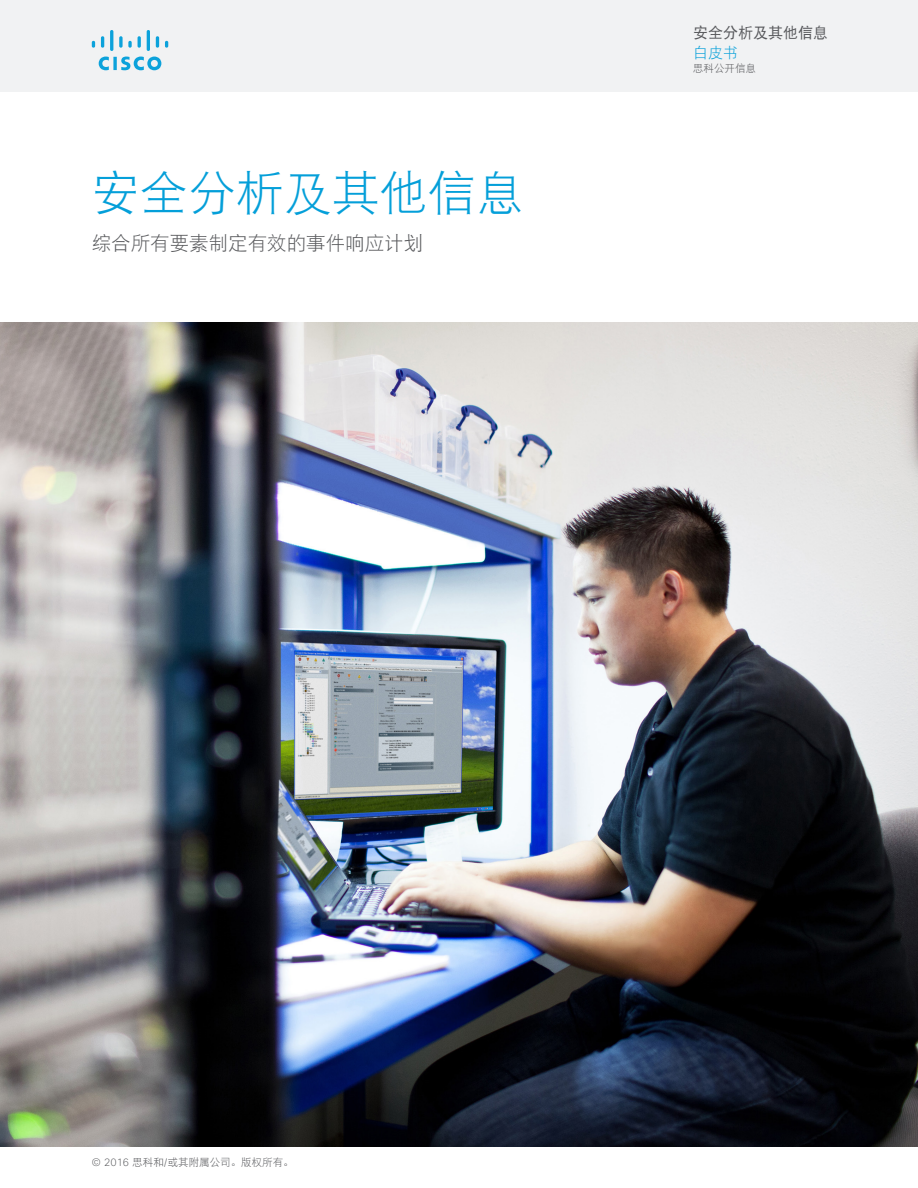
<style>
.page{position:relative;width:918px;height:1188px;background:#fff}
.page>*{position:absolute;margin:0;border:0;box-sizing:border-box;transform-origin:0 0}
.Paragraph_Style3{font:48px "DF Hei W3";color:#049fd9}
.Paragraph_Style2{font:19.5px "DF Hei W3";color:#57585b}
.t1{font:15px "DF Hei W5";color:#57585b}
.t2{font:15px "DF Hei W3";color:#049fd9}
.Paragraph_Style2-2{font:10.5px "DF Hei W3";color:#57585b}
.s1{font-family:"Cisco Sans";font-weight:200}
</style>
<div class="page">
<img style="left:0;top:322px;width:918px;height:825px">
<div style="left:0;top:0;width:918px;height:92px;background:#f1f2f3"></div>
<svg style="left:113px;top:57px;width:4px;height:13px"></svg>
<svg style="left:99px;top:57px;width:10px;height:13px"></svg>
<svg style="left:121px;top:57px;width:40px;height:13px"></svg>
<svg style="left:92px;top:41px;width:3px;height:7px"></svg>
<svg style="left:101px;top:36px;width:3px;height:12px"></svg>
<svg style="left:110px;top:30px;width:3px;height:21px"></svg>
<svg style="left:119px;top:36px;width:13px;height:12px"></svg>
<svg style="left:138px;top:36px;width:3px;height:12px"></svg>
<svg style="left:147px;top:30px;width:3px;height:21px"></svg>
<svg style="left:156px;top:36px;width:3px;height:12px"></svg>
<svg style="left:165px;top:41px;width:3px;height:7px"></svg>
<p class="Paragraph_Style3" style="left:92px;top:168px;width:434px">安全分析及其他信息</p>
<p class="Paragraph_Style2" style="left:92px;top:233px;width:333px">综合所有要素制定有效的事件响应计划</p>
<h3 class="t1" style="left:693px;top:25px;width:136px">安全分析及其他信息</h3>
<h3 class="t2" style="left:693px;top:45px;width:46px">白皮书</h3>
<p class="Paragraph_Style2-2" style="left:693px;top:63px;width:64px">思科公开信息</p>
<p class="Paragraph_Style2-2" style="left:92px;top:1157px;width:203px"><span class="s1">© 2016</span> 思科和<span class="s1">/</span>或其附属公司。版权所有。</p>
</div>
